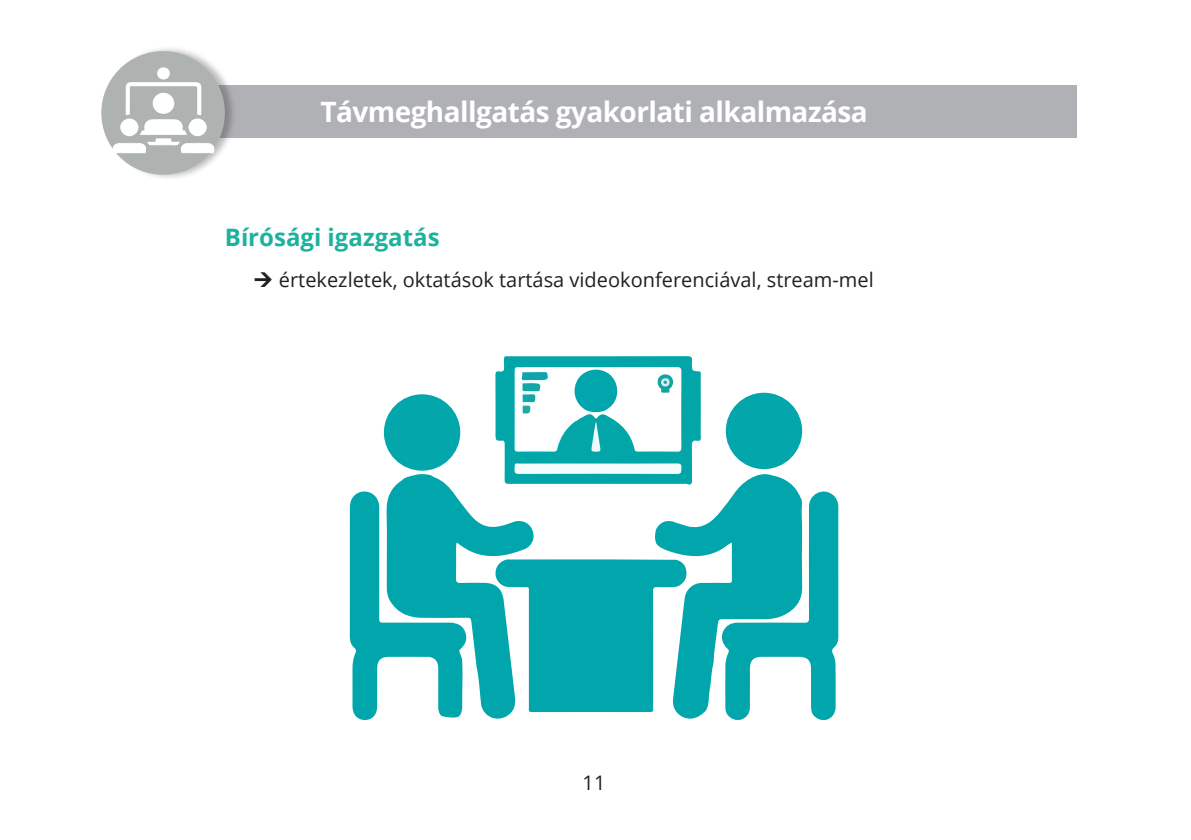
<style>
.page{position:relative;width:1191px;height:840px;background:#fff}
.page>*{position:absolute;margin:0;border:0;box-sizing:border-box;transform-origin:0 0}
.t1{font:700 28px "Open Sans";letter-spacing:-.02em;color:#fff}
.cim{font:700 24px "Open Sans";color:#1cb29e}
.t2{font:20px "Open Sans";color:#231f20}
</style>
<div class="page">
<div style="left:112px;top:85px;width:964px;height:52px;background:#b0b1b5"></div>
<div style="left:101px;top:45px;width:136px;height:136px;background:#231f20;opacity:.3"></div>
<div style="left:101px;top:51px;width:124px;height:124px;background:#aeb3b2;border-radius:50%"></div>
<div style="left:157px;top:67px;width:13px;height:13px;background:#fff;border-radius:50%"></div>
<svg style="left:112px;top:82px;width:103px;height:71px"></svg>
<svg style="left:350px;top:356px;width:488px;height:365px"></svg>
<div style="left:726px;top:392px;width:76px;height:77px;background:#03a6ab;border-radius:50%"></div>
<div style="left:384px;top:394px;width:76px;height:76px;background:#03a6ab;border-radius:50%"></div>
<p class="t1" style="left:320px;top:92px;width:549px">Távmeghallgatás gyakorlati alkalmazása</p>
<p class="cim" style="left:225px;top:220px;width:216px">Bírósági igazgatás</p>
<p class="t2" style="left:279px;top:266px;width:596px">értekezletek, oktatások tartása videokonferenciával, stream-mel</p>
<p class="t2" style="left:582px;top:768px;width:24px">11</p>
</div>
